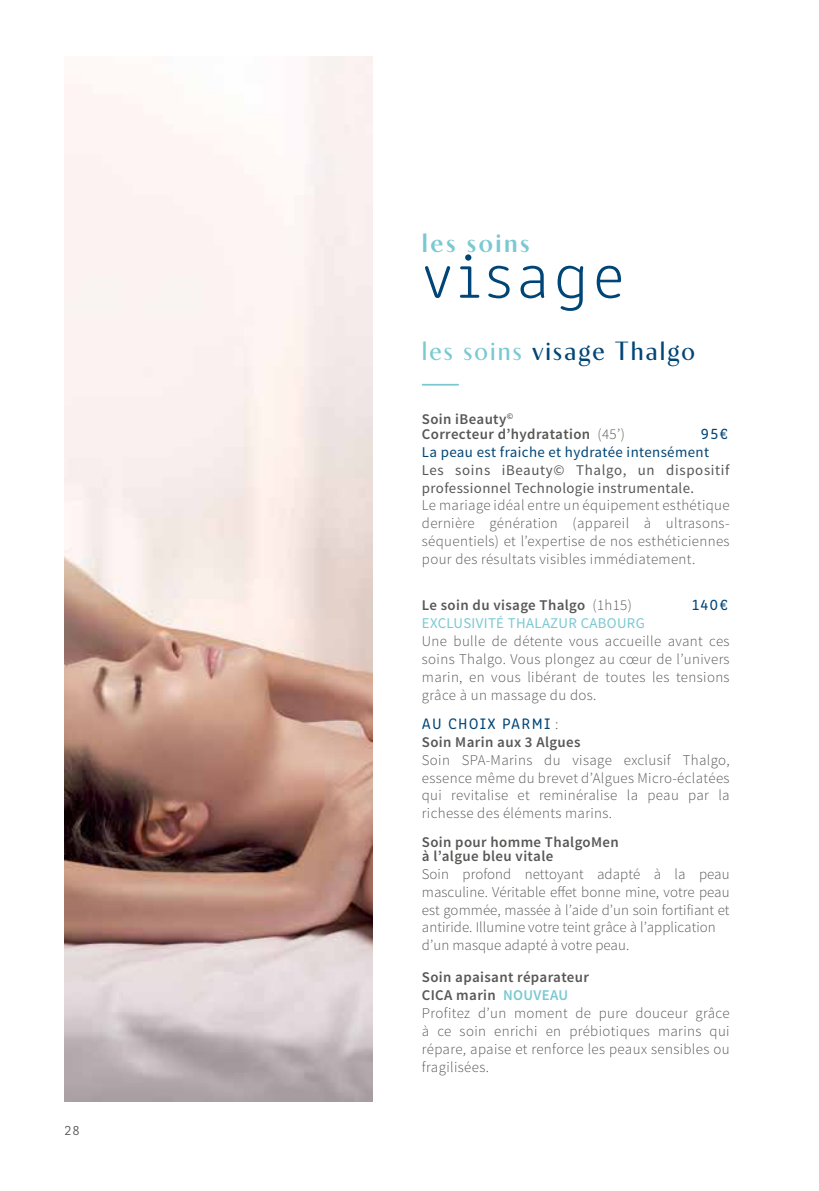
<style>
.page{position:relative;width:819px;height:1191px;background:#fff}
.page>*{position:absolute;margin:0;border:0;box-sizing:border-box;transform-origin:0 0}
.t1{font:65.62px "Clone Rounded El";letter-spacing:.06em;color:#004577}
.t2{font:26.25px "Contralto Small";letter-spacing:.08em;color:#004577}
.t3{font:600 26.25px "Contralto Small";letter-spacing:.1em;color:#7ac9d2}
.t4{font:15.75px "Clone Rounded";letter-spacing:.08em;color:#004577}
.t5{font:300 14.88px/17.8px "Source Sans Pro";letter-spacing:.025em;color:#575756;text-align:justify}
.t6{font:300 14.88px/17.8px "Source Sans Pro";letter-spacing:.005em;color:#575756}
.t7{font:600 14.88px/15.4px "Source Sans Pro";letter-spacing:.025em;color:#575756}
.t8{font:14.88px/17.8px "Source Sans Pro";letter-spacing:.025em;color:#575756}
.t9{font:14.88px "Source Sans Pro";letter-spacing:.025em;color:#004577}
.t10{font:14.88px "Source Sans Pro";letter-spacing:.025em;color:#7ac9d2}
.t11{font:300 14px "Clone Rounded";color:#575756}
.s1{color:#7ac9d2}
.s2{font-weight:300}
.s3{font-family:"Source Sans Pro";font-weight:300;font-size:14.88px;color:#575756}
.s4{font-weight:600}
.s5{font-weight:600;color:#7ac9d2}
</style>
<div class="page">
<img style="left:64px;top:56px;width:308px;height:1045px">
<hr style="left:422px;top:384px;width:37px;height:1px;background:#7ac9d2">
<p class="t11" style="left:64px;top:1120px;width:17px">28</p>
<h2 class="t3" style="left:422px;top:222px;width:109px">les soins</h2>
<h1 class="t1" style="left:422px;top:230px;width:204px">visage</h1>
<h2 class="t2" style="left:422px;top:331px;width:274px"><span class="s1">les soins</span> visage Thalgo</h2>
<p class="t7" style="left:422px;top:411px;width:204px">Soin iBeauty<sup>©<br></sup>Correcteur d’hydratation <span class="s2">(45’)</span></p>
<p class="t4" style="left:701px;top:422px;width:29px">95€</p>
<p class="t9" style="left:422px;top:443px;width:288px">La peau est fraiche et hydratée intensément</p>
<p class="t8" style="left:422px;top:461px;width:309px">Les soins iBeauty© Thalgo, un dispositif professionnel Technologie instrumentale.</p>
<p class="t5" style="left:422px;top:496px;width:309px">Le mariage idéal entre un équipement esthétique dernière génération (appareil à ultrasons&shy;séquentiels) et l’expertise de nos esthéticiennes pour des résultats visibles immédiatement.</p>
<p class="t7" style="left:422px;top:598px;width:211px">Le soin du visage Thalgo <span class="s2">(1h15)</span></p>
<p class="t4" style="left:692px;top:593px;width:38px">140€</p>
<p class="t10" style="left:422px;top:614px;width:225px">EXCLUSIVITÉ THALAZUR CABOURG</p>
<p class="t5" style="left:422px;top:632px;width:309px">Une bulle de détente vous accueille avant ces soins Thalgo. Vous plongez au cœur de l’univers marin, en vous libérant de toutes les tensions grâce à un massage du dos.</p>
<p class="t4" style="left:422px;top:712px;width:138px">AU CHOIX PARMI <span class="s3">:</span></p>
<p class="t7" style="left:422px;top:734px;width:160px">Soin Marin aux 3 Algues</p>
<p class="t5" style="left:422px;top:751px;width:309px">Soin SPA-Marins du visage exclusif Thalgo, essence même du brevet d’Algues Micro-éclatées qui revitalise et reminéralise la peau par la richesse des éléments marins.</p>
<p class="t7" style="left:422px;top:835px;width:198px;line-height:14px">Soin pour homme ThalgoMen à l’algue bleu vitale</p>
<p class="t6" style="left:422px;top:865px;width:309px">Soin profond nettoyant adapté à la peau masculine. Véritable effet bonne mine, votre peau est gommée, massée à l’aide d’un soin fortifiant et antiride. Illumine votre teint grâce à l’application d’un masque adapté à votre peau.</p>
<p class="t5" style="left:422px;top:968px;width:309px;text-align:left"><span class="s4">Soin apaisant réparateur<br>CICA marin</span> <span class="s5">NOUVEAU<br></span>Profitez d’un moment de pure douceur grâce à ce soin enrichi en prébiotiques marins qui répare, apaise et renforce les peaux sensibles ou fragilisées.</p>
</div>
